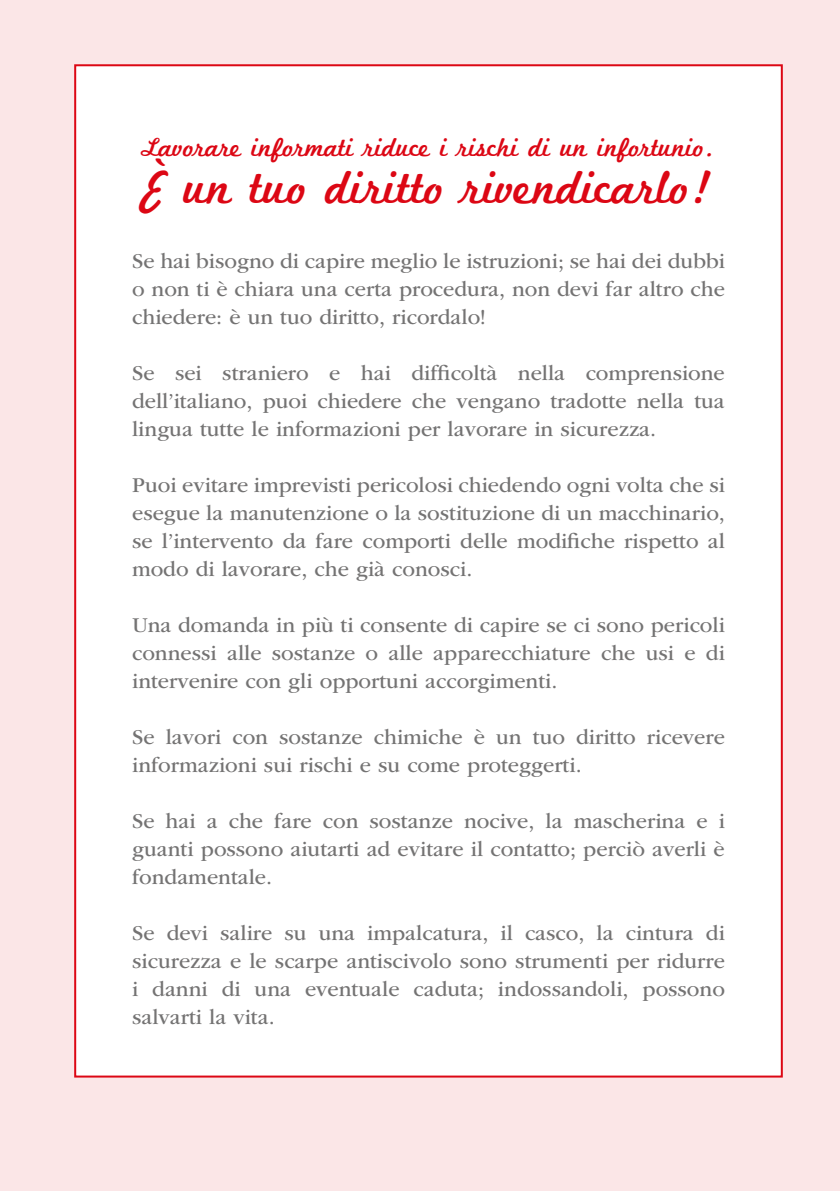
<style>
.page{position:relative;width:840px;height:1191px;background:#fff}
.page>*{position:absolute;margin:0;border:0;box-sizing:border-box;transform-origin:0 0}
.t1{font:48.6px "Marketing Script";color:#dc0714}
.t2{font:27.2px "Marketing Script";color:#dc0714}
.t3{font:22px/28px "ITC Garamond Std";color:#747373;text-align:justify}
</style>
<div class="page">
<div style="left:0;top:0;width:839px;height:1191px;background:#fbe6e7"></div>
<div style="left:74px;top:64px;width:708px;height:1013px;background:#fff;border:2px solid #dc0714"></div>
<p class="t2" style="left:141px;top:131px;width:576px">Lavorare informati riduce i rischi di un infortunio.</p>
<h1 class="t1" style="left:144px;top:158px;width:570px">È un tuo diritto rivendicarlo!</h1>
<p class="t3" style="left:132px;top:247px;width:594px">Se hai bisogno di capire meglio le istruzioni; se hai dei dubbi o non ti è chiara una certa procedura, non devi far altro che chiedere: è un tuo diritto, ricordalo!</p>
<p class="t3" style="left:132px;top:359px;width:594px">Se sei straniero e hai difficoltà nella comprensione dell’italiano, puoi chiedere che vengano tradotte nella tua lingua tutte le informazioni per lavorare in sicurezza.</p>
<p class="t3" style="left:132px;top:471px;width:594px">Puoi evitare imprevisti pericolosi chiedendo ogni volta che si esegue la manutenzione o la sostituzione di un macchinario, se l’intervento da fare comporti delle modifiche rispetto al modo di lavorare, che già conosci.</p>
<p class="t3" style="left:132px;top:611px;width:594px">Una domanda in più ti consente di capire se ci sono pericoli connessi alle sostanze o alle apparecchiature che usi e di intervenire con gli opportuni accorgimenti.</p>
<p class="t3" style="left:132px;top:723px;width:594px">Se lavori con sostanze chimiche è un tuo diritto ricevere informazioni sui rischi e su come proteggerti.</p>
<p class="t3" style="left:132px;top:807px;width:594px">Se hai a che fare con sostanze nocive, la mascherina e i guanti possono aiutarti ad evitare il contatto; perciò averli è fondamentale.</p>
<p class="t3" style="left:132px;top:919px;width:594px">Se devi salire su una impalcatura, il casco, la cintura di sicurezza e le scarpe antiscivolo sono strumenti per ridurre i danni di una eventuale caduta; indossandoli, possono salvarti la vita.</p>
</div>
